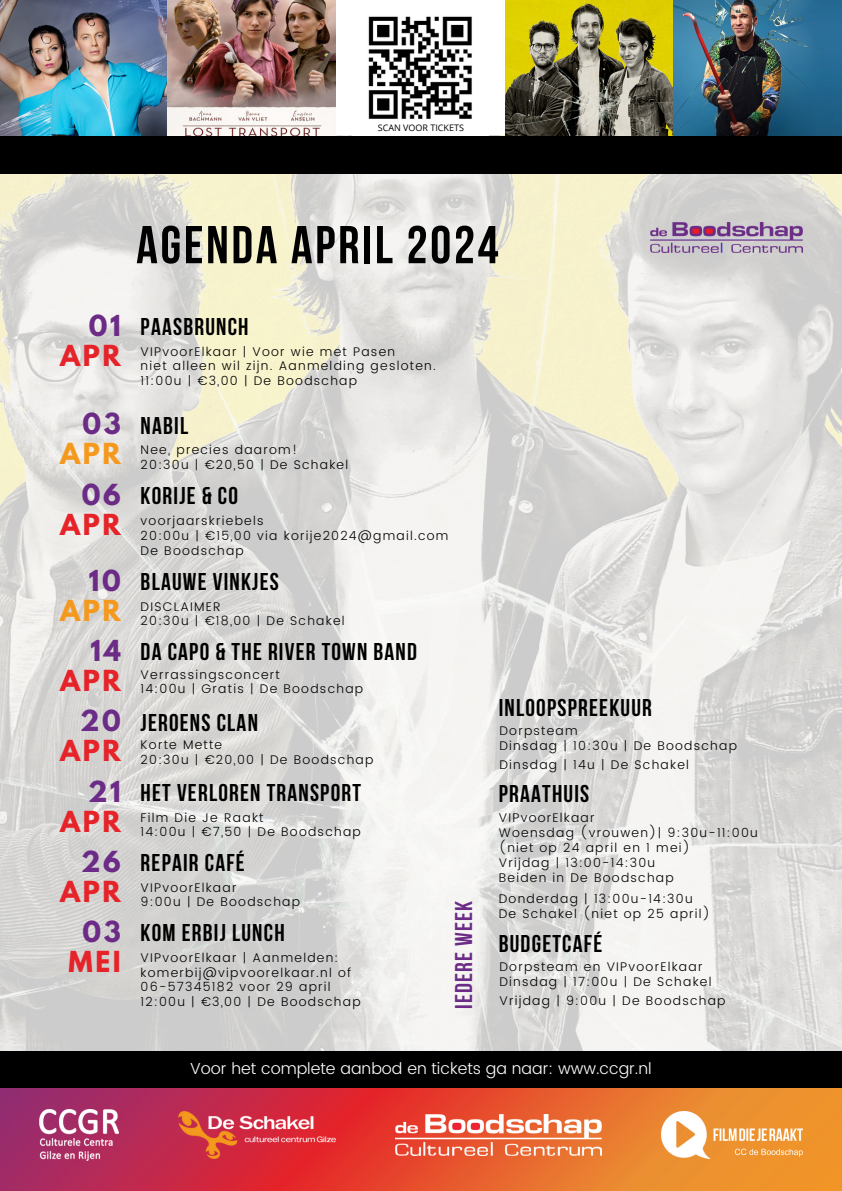
<style>
.page{position:relative;width:842px;height:1191px;background:#fff}
.page>*{position:absolute;margin:0;border:0;box-sizing:border-box;transform-origin:0 0}
.t1{font:700 53.1px "Bebas Neue";letter-spacing:.05em;color:#000}
.t2{font:700 25.7px/30px "League Spartan";letter-spacing:.1em;color:#e52329;text-align:right}
.t3{font:700 25.7px/30px "League Spartan";letter-spacing:.1em;color:#f4991e;text-align:right}
.t4{font:700 24.2px "Bebas Neue";letter-spacing:.05em;color:#000}
.t5{font:700 24.2px "Bebas Neue";letter-spacing:.05em;color:#6b2b86}
.t6{font:300 16px "Poppins";color:#fdfffe}
.t7{font:300 12.5px/14.5px "Poppins";letter-spacing:.1em;color:#000}
.t8{font:9px "Open Sans";color:#000}
.s1{color:#6b2b86}
</style>
<div class="page">
<img style="left:0;top:0;width:842px;height:1050px">
<img style="left:0;top:1087px;width:842px;height:103px">
<div style="left:0;top:1050px;width:842px;height:37px;background:#000"></div>
<img style="left:178px;top:1111px;width:158px;height:47px">
<img style="left:396px;top:1114px;width:205px;height:41px">
<img style="left:40px;top:1109px;width:78px;height:51px">
<img style="left:661px;top:1111px;width:141px;height:47px">
<img style="left:0;top:0;width:336px;height:136px">
<img style="left:506px;top:0;width:168px;height:136px">
<img style="left:674px;top:0;width:168px;height:136px">
<div style="left:0;top:136px;width:842px;height:37px;background:#000"></div>
<div style="left:337px;top:0;width:168px;height:135px;background:#fff"></div>
<img style="left:353px;top:16px;width:136px;height:120px">
<img style="left:651px;top:223px;width:151px;height:30px">
<h2 class="t8" style="left:378px;top:121px;width:88px">SCAN VOOR TICKETS</h2>
<h2 class="t1" style="left:136px;top:223px;width:364px">AGENDA APRIL 2024</h2>
<h2 class="t2" style="left:60px;top:313px;width:62px"><span class="s1">01<br></span>APR</h2>
<h2 class="t4" style="left:141px;top:317px;width:109px">PAASBRUNCH</h2>
<h4 class="t7" style="left:141px;top:344px;width:297px">VIPvoorElkaar | Voor wie met Pasen<br>niet alleen wil zijn. Aanmelding gesloten.<br>11:00u | €3,00 | De Boodschap</h4>
<h2 class="t3" style="left:60px;top:412px;width:62px"><span class="s1">03<br></span>APR</h2>
<h4 class="t4" style="left:141px;top:415px;width:49px">NABIL</h4>
<h4 class="t7" style="left:141px;top:443px;width:209px">Nee, precies daarom!<br>20:30u | €20,50 | De Schakel</h4>
<h2 class="t2" style="left:60px;top:482px;width:62px"><span class="s1">06<br></span>APR</h2>
<h4 class="t4" style="left:141px;top:485px;width:99px">KORIJE &amp; CO</h4>
<h2 class="t7" style="left:141px;top:513px;width:309px;line-height:15px">voorjaarskriebels<br>20:00u | €15,00 via korije2024@gmail.com<br>De Boodschap</h2>
<h2 class="t3" style="left:60px;top:568px;width:62px"><span class="s1">10<br></span>APR</h2>
<h2 class="t4" style="left:141px;top:571px;width:140px">BLAUWE VINKJES</h2>
<h4 class="t7" style="left:141px;top:599px;width:205px">DISCLAIMER<br>20:30u | €18,00 | De Schakel</h4>
<h2 class="t2" style="left:60px;top:638px;width:62px"><span class="s1">14<br></span>APR</h2>
<h4 class="t4" style="left:141px;top:642px;width:278px">DA CAPO &amp; THE RIVER TOWN BAND</h4>
<h2 class="t7" style="left:141px;top:667px;width:224px">Verrassingsconcert<br>14:00u | Gratis | De Boodschap</h2>
<h2 class="t2" style="left:60px;top:709px;width:62px"><span class="s1">20<br></span>APR</h2>
<h4 class="t4" style="left:141px;top:712px;width:119px">JEROENS CLAN</h4>
<h3 class="t7" style="left:141px;top:737px;width:234px">Korte Mette<br>20:30u | €20,00 | De Boodschap</h3>
<h4 class="t2" style="left:60px;top:779px;width:62px"><span class="s1">21<br></span>APR</h4>
<h2 class="t4" style="left:141px;top:782px;width:222px">HET VERLOREN TRANSPORT</h2>
<h2 class="t7" style="left:141px;top:809px;width:222px">Film Die Je Raakt<br>14:00u | €7,50 | De Boodschap</h2>
<h2 class="t2" style="left:60px;top:849px;width:62px"><span class="s1">26<br></span>APR</h2>
<h2 class="t4" style="left:141px;top:852px;width:106px">REPAIR CAFÉ</h2>
<h4 class="t7" style="left:141px;top:880px;width:161px">VIPvoorElkaar<br>9:00u | De Boodschap</h4>
<h2 class="t2" style="left:69px;top:920px;width:54px;text-align:center"><span class="s1">03<br></span>MEI</h2>
<h2 class="t4" style="left:141px;top:923px;width:146px">KOM ERBIJ LUNCH</h2>
<h4 class="t7" style="left:141px;top:950px;width:222px">VIPvoorElkaar | Aanmelden: komerbij@vipvoorelkaar.nl of<br>06-57345182 voor 29 april<br>12:00u | €3,00 | De Boodschap</h4>
<h2 class="t5" style="left:454px;top:1009px;width:110px;rotate:-90deg">IEDERE WEEK</h2>
<p class="t4" style="left:499px;top:697px;width:155px">INLOOPSPREEKUUR</p>
<p class="t7" style="left:499px;top:722px;width:239px;line-height:15px">Dorpsteam<br>Dinsdag | 10:30u | De Boodschap</p>
<p class="t7" style="left:499px;top:757px;width:191px">Dinsdag | 14u | De Schakel</p>
<p class="t4" style="left:499px;top:784px;width:92px">PRAATHUIS</p>
<p class="t7" style="left:499px;top:809px;width:260px;line-height:15px">VIPvoorElkaar<br>Woensdag (vrouwen)| 9:30u-11:00u (niet op 24 april en 1 mei)<br>Vrijdag | 13:00-14:30u<br>Beiden in De Boodschap</p>
<p class="t7" style="left:499px;top:891px;width:213px;line-height:15px">Donderdag | 13:00u-14:30u<br>De Schakel (niet op 25 april)</p>
<h4 class="t4" style="left:499px;top:933px;width:105px">BUDGETCAFÉ</h4>
<h2 class="t7" style="left:499px;top:958px;width:214px;line-height:15px">Dorpsteam en VIPvoorElkaar<br>Dinsdag | 17:00u | De Schakel</h2>
<h2 class="t7" style="left:499px;top:993px;width:228px">Vrijdag | 9:00u | De Boodschap</h2>
<h4 class="t6" style="left:190px;top:1058px;width:463px">Voor het complete aanbod en tickets ga naar: www.ccgr.nl</h4>
</div>
